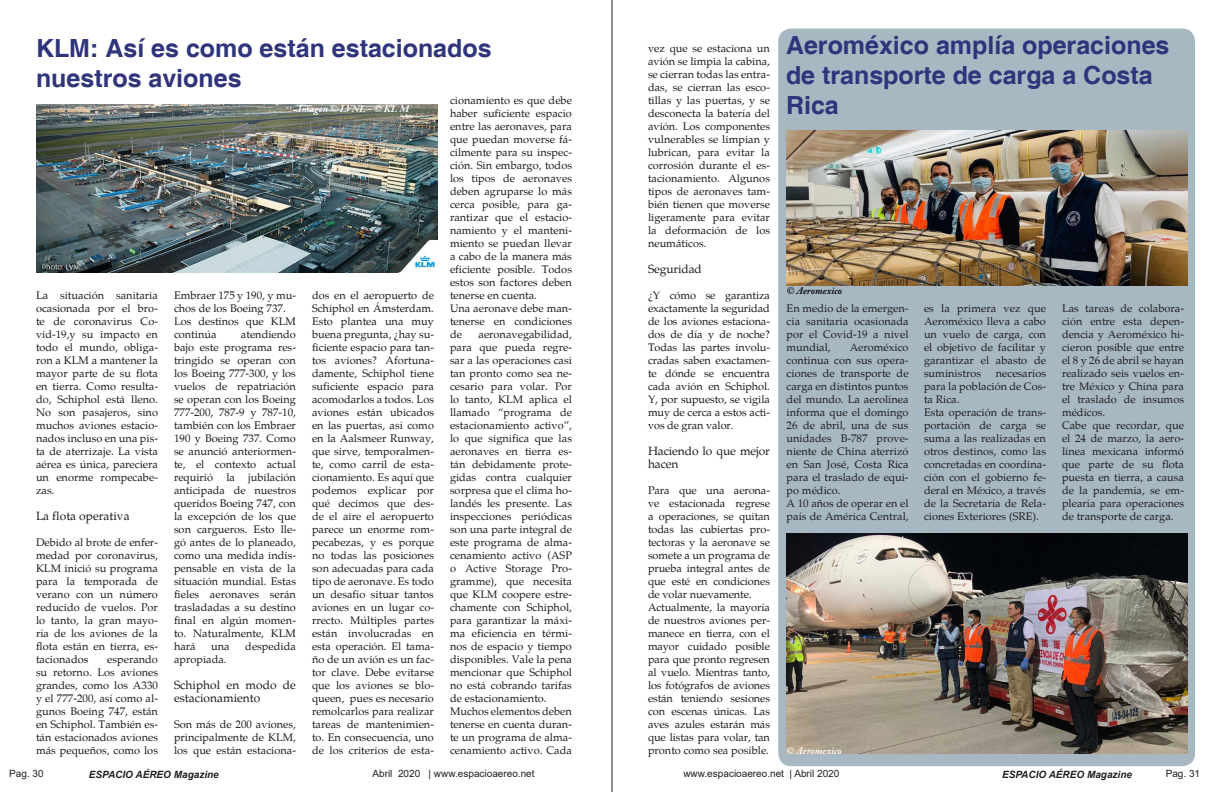
<style>
.page{position:relative;width:1224px;height:792px;background:#fff}
.page>*{position:absolute;margin:0;border:0;box-sizing:border-box;transform-origin:0 0}
.Titulo_con_Helvetica{font:700 25px/30px "Helvetica";color:#2f347b}
.Cuerpo_de_texto{font:12px/13px "Palatino";color:#231f20}
.Cuerpo_de_texto-2{font:11px/13px "Palatino";color:#231f20;text-align:justify}
.Texto_general{font:11px/13px "Palatino";color:#231f20;text-align:justify}
.t1{font:10px "Arial";color:#231f20}
.t2{font:italic 700 10px "Arial";color:#231f20}
.Pie_de_foto{font:italic 700 10px "Adobe Caslon Pro";color:#fff}
.Pie_de_foto_negro{font:italic 700 10px "Adobe Caslon Pro";color:#0b090c}
</style>
<div class="page">
<div style="left:779px;top:30px;width:415px;height:735px;background:#a7b8c3;border-radius:12px"></div>
<div style="left:778px;top:29px;width:417px;height:737px;border:2px solid #658397;border-radius:12px"></div>
<img style="left:36px;top:104px;width:402px;height:169px">
<img style="left:787px;top:130px;width:401px;height:156px">
<img style="left:787px;top:533px;width:401px;height:221px">
<hr style="left:612px;top:0;width:1px;height:792px;background:#231f20">
<p class="Titulo_con_Helvetica" style="left:36px;top:35px;width:457px">KLM: Así es como están estacionados</p>
<p class="Titulo_con_Helvetica" style="left:36px;top:65px;width:207px">nuestros aviones</p>
<p class="Pie_de_foto" style="left:298px;top:103px;width:113px">Imagen © LVNL - © KL M</p>
<p class="Cuerpo_de_texto-2" style="left:36px;top:288px;width:124px">La situación sanitaria ocasionada por el bro&shy;te de coronavirus Co&shy;vid-19,y su impacto en todo el mundo, obliga&shy;ron a KLM a mantener la mayor parte de su flota en tierra. Como resulta&shy;do, Schiphol está lleno.<br>No son pasajeros, sino muchos aviones estacio&shy;nados incluso en una pis&shy;ta de aterrizaje. La vista aérea es única, pareciera un enorme rompecabe&shy;zas.</p>
<p class="Cuerpo_de_texto" style="left:36px;top:508px;width:95px">La flota operativa</p>
<p class="Cuerpo_de_texto-2" style="left:36px;top:535px;width:124px">Debido al brote de enfer&shy;medad por coronavirus, KLM inició su programa para la temporada de verano con un número reducido de vuelos. Por lo tanto, la gran mayo&shy;ría de los aviones de la flota están en tierra, es&shy;tacionados</p>
<p class="Cuerpo_de_texto-2" style="left:36px;top:652px;width:124px;text-indent:71px">esperando su retorno. Los aviones grandes, como los A330 y el 777-200, así como al&shy;gunos Boeing 747, están en Schiphol. También es&shy;tán estacionados aviones más pequeños, como los</p>
<p class="Cuerpo_de_texto-2" style="left:174px;top:288px;width:123px">Embraer 175 y 190, y mu&shy;chos de los Boeing 737.</p>
<p class="Cuerpo_de_texto-2" style="left:174px;top:314px;width:124px">Los destinos que KLM continúa</p>
<p class="Cuerpo_de_texto-2" style="left:174px;top:327px;width:124px;text-indent:67px">atendiendo bajo este programa res&shy;tringido se operan con los Boeing 777-300, y los vuelos de repatriación se operan con los Boeing 777-200, 787-9 y 787-10, también con los Embraer 190 y Boeing 737. Como se anunció anteriormen&shy;te, el contexto actual requirió la jubilación anticipada de nuestros queridos Boeing 747, con la excepción de los que son cargueros. Esto lle&shy;gó antes de lo planeado, como una medida indis&shy;pensable en vista de la situación mundial. Estas fieles aeronaves serán trasladadas a su destino final en algún momen&shy;to. Naturalmente, KLM hará</p>
<p class="Cuerpo_de_texto-2" style="left:211px;top:639px;width:20px">una</p>
<p class="Cuerpo_de_texto-2" style="left:245px;top:639px;width:52px">despedida</p>
<p class="Cuerpo_de_texto-2" style="left:174px;top:652px;width:54px">apropiada.</p>
<p class="Cuerpo_de_texto" style="left:174px;top:677px;width:124px">Schiphol en modo de estacionamiento</p>
<p class="Cuerpo_de_texto-2" style="left:174px;top:717px;width:124px">Son más de 200 aviones, principalmente de KLM, los que están estaciona-</p>
<p class="Cuerpo_de_texto-2" style="left:312px;top:288px;width:124px">dos en el aeropuerto de Schiphol en Ámsterdam.<br>Esto plantea una muy buena pregunta, ¿hay su&shy;ficiente espacio para tan&shy;tos aviones? Afortuna&shy;damente, Schiphol tiene suficiente espacio para acomodarlos a todos. Los aviones están ubicados en las puertas, así como en la Aalsmeer Runway, que sirve, temporalmen&shy;te, como carril de esta&shy;cionamiento. Es aquí que podemos explicar por qué decimos que des&shy;de el aire el aeropuerto parece un enorme rom&shy;pecabezas, y es porque no todas las posiciones son adecuadas para cada tipo de aeronave. Es todo un desafío situar tantos aviones en un lugar co&shy;rrecto. Múltiples partes están involucradas en esta operación. El tama&shy;ño de un avión es un fac&shy;tor clave. Debe evitarse que los aviones se blo&shy;queen, pues es necesario remolcarlos para realizar tareas de mantenimien&shy;to. En consecuencia, uno de los criterios de esta-</p>
<p class="Cuerpo_de_texto-2" style="left:450px;top:93px;width:124px">cionamiento es que debe haber suficiente espacio entre las aeronaves, para que puedan moverse fá&shy;cilmente para su inspec&shy;ción. Sin embargo, todos los tipos de aeronaves deben agruparse lo más cerca posible, para ga&shy;rantizar que el estacio&shy;namiento y el manteni&shy;miento se puedan llevar a cabo de la manera más eficiente posible. Todos estos son factores deben tenerse en cuenta.</p>
<p class="Cuerpo_de_texto-2" style="left:450px;top:301px;width:124px">Una aeronave debe man&shy;tenerse en condiciones de</p>
<p class="Cuerpo_de_texto-2" style="left:450px;top:327px;width:124px;text-indent:29px">aeronavegabilidad, para que pueda regre&shy;sar a las operaciones casi tan pronto como sea ne&shy;cesario para volar. Por lo tanto, KLM aplica el llamado “programa de estacionamiento activo”, lo que significa que las aeronaves en tierra es&shy;tán debidamente prote&shy;gidas contra cualquier sorpresa que el clima ho&shy;landés les presente. Las inspecciones periódicas son una parte integral de este programa de alma&shy;cenamiento activo (ASP o Active Storage Pro&shy;gramme), que necesita que KLM coopere estre&shy;chamente con Schiphol, para garantizar la máxi&shy;ma eficiencia en térmi&shy;nos de espacio y tiempo disponibles. Vale la pena mencionar que Schiphol no está cobrando tarifas de estacionamiento.</p>
<p class="Cuerpo_de_texto-2" style="left:450px;top:704px;width:124px">Muchos elementos deben tenerse en cuenta duran&shy;te un programa de alma&shy;cenamiento activo. Cada</p>
<p class="Cuerpo_de_texto-2" style="left:648px;top:41px;width:124px">vez que se estaciona un avión se limpia la cabina, se cierran todas las entra&shy;das, se cierran las esco&shy;tillas y las puertas, y se desconecta la batería del avión. Los componentes vulnerables se limpian y lubrican, para evitar la corrosión durante el es&shy;tacionamiento. Algunos tipos de aeronaves tam&shy;bién tienen que moverse ligeramente para evitar la deformación de los neumáticos.</p>
<p class="Cuerpo_de_texto" style="left:648px;top:261px;width:55px">Seguridad</p>
<p class="Cuerpo_de_texto-2" style="left:648px;top:288px;width:124px">¿Y cómo se garantiza exactamente la seguridad de los aviones estaciona&shy;dos de día y de noche?<br>Todas las partes involu&shy;cradas saben exactamen&shy;te dónde se encuentra cada avión en Schiphol.<br>Y, por supuesto, se vigila muy de cerca a estos acti&shy;vos de gran valor.</p>
<p class="Cuerpo_de_texto" style="left:648px;top:443px;width:124px">Haciendo lo que mejor hacen</p>
<p class="Cuerpo_de_texto-2" style="left:648px;top:483px;width:124px">Para que una aerona&shy;ve estacionada regrese a operaciones, se quitan todas las cubiertas pro&shy;tectoras y la aeronave se somete a un programa de prueba integral antes de que esté en condiciones de volar nuevamente.</p>
<p class="Cuerpo_de_texto-2" style="left:648px;top:600px;width:124px">Actualmente, la mayoría de nuestros aviones per&shy;manece en tierra, con el mayor cuidado posible para que pronto regresen al vuelo. Mientras tanto, los fotógrafos de aviones están teniendo sesiones con escenas únicas. Las aves azules estarán más que listas para volar, tan pronto como sea posible.</p>
<p class="Titulo_con_Helvetica" style="left:786px;top:32px;width:385px">Aeroméxico amplía operaciones de transporte de carga a Costa<br>Rica</p>
<p class="Pie_de_foto_negro" style="left:787px;top:285px;width:57px">© Aeromexico</p>
<p class="Texto_general" style="left:787px;top:301px;width:124px">En medio de la emergen&shy;cia sanitaria ocasionada por el Covid-19 a nivel mundial,</p>
<p class="Texto_general" style="left:787px;top:340px;width:124px;text-indent:63px">Aeroméxico continua con sus opera&shy;ciones de transporte de carga en distintos puntos del mundo. La aerolínea informa que el domingo 26 de abril, una de sus unidades B-787 prove&shy;niente de China aterrizó en San José, Costa Rica para el traslado de equi&shy;po médico.</p>
<p class="Texto_general" style="left:787px;top:496px;width:124px">A 10 años de operar en el país de América Central,</p>
<p class="Texto_general" style="left:924px;top:301px;width:124px">es la primera vez que Aeroméxico lleva a cabo un vuelo de carga, con el objetivo de facilitar y garantizar el abasto de suministros</p>
<p class="Texto_general" style="left:924px;top:366px;width:124px;text-indent:72px">necesarios para la población de Cos&shy;ta Rica.</p>
<p class="Texto_general" style="left:924px;top:405px;width:124px">Esta operación de trans&shy;portación de carga se suma a las realizadas en otros destinos, como las concretadas en coordina&shy;ción con el gobierno fe&shy;deral en México, a través de la Secretaría de Rela&shy;ciones Exteriores (SRE).</p>
<p class="Texto_general" style="left:1062px;top:301px;width:124px">Las tareas de colabora&shy;ción entre esta depen&shy;dencia y Aeroméxico hi&shy;cieron posible que entre el 8 y 26 de abril se hayan realizado seis vuelos en&shy;tre México y China para el traslado de insumos médicos.</p>
<p class="Texto_general" style="left:1062px;top:418px;width:124px">Cabe que recordar, que el 24 de marzo, la aero&shy;línea mexicana informó que parte de su flota puesta en tierra, a causa de la pandemia, se em&shy;plearía para operaciones de transporte de carga.</p>
<p class="Pie_de_foto" style="left:786px;top:745px;width:57px">© Aeromexico</p>
<p class="t1" style="left:9px;top:767px;width:36px">Pag. 30</p>
<p class="t2" style="left:89px;top:767px;width:132px">ESPACIO AÉREO Magazine</p>
<p class="t1" style="left:372px;top:767px;width:164px">Abril 2020 | www.espacioaereo.net</p>
<p class="t1" style="left:683px;top:767px;width:158px">www.espacioaereo.net | Abril 2020</p>
<p class="t2" style="left:1002px;top:767px;width:132px">ESPACIO AÉREO Magazine</p>
<p class="t1" style="left:1166px;top:767px;width:36px">Pag. 31</p>
</div>
